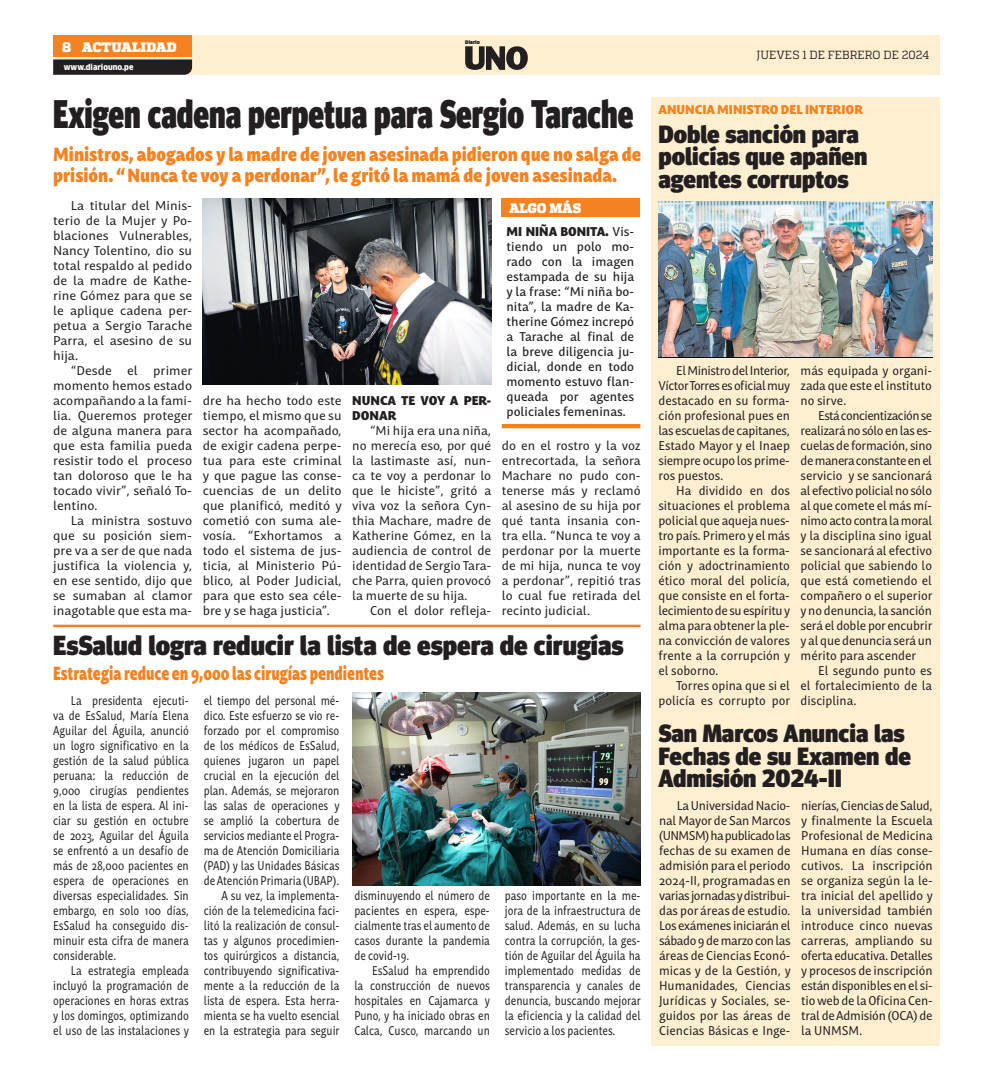
<style>
.page{position:relative;width:993px;height:1081px;background:#fff}
.page>*{position:absolute;margin:0;border:0;box-sizing:border-box;transform-origin:0 0}
.TITULAR{font:900 40px "Meta Head OT";color:#231f20;scale:.78 1}
.TITULAR-2{font:900 27.62px "Meta Head OT";color:#231f20}
.TITULAR_SECUNDARIO_GRID{font:900 25px/22.5px "Meta Head OT";color:#231f20}
.t1{font:900 18.75px/21.2px "Mastro Sans";color:#f58220;scale:.88 1}
.t2{font:900 18.75px "Mastro Sans";color:#f58220;scale:.74 1}
.SUMILLA{font:900 13.75px "Quadon";color:#fff}
.SUMILLA-2{font:900 13.75px "Quadon";color:#fff;scale:.96 1}
.TEXTO_NOTA{font:12.5px/15px "Mastro Sans";color:#231f20;text-align:justify;scale:.95 1}
.TEXTO_NOTA-2{font:12.5px/15px "Mastro Sans";color:#231f20;text-align:justify;scale:.82 1}
.No_Spacing{font:12.5px/15px "Mastro Sans";color:#231f20;text-align:justify}
.t3{font:500 12.5px/15px "Mastro Sans";color:#231f20;text-align:justify}
.VOLADA_SECUNDARIA{font:900 12.5px "Mastro Sans";color:#f58220}
.No_Spacing-2{font:900 12.5px/15px "Mastro Sans";color:#231f20}
.t4{font:11.75px "Quadon";color:#231f20;scale:.95 1}
.t5{font:900 7.88px "Clan Pro";color:#fff;scale:.95 1}
.t6{font:900 4.88px "Clan Pro";letter-spacing:-.01em;color:#231f20}
.s1{font-weight:900}
</style>
<div class="page">
<div style="left:53px;top:35px;width:886px;height:40px;background:#feefd1"></div>
<div style="left:53px;top:35px;width:139px;height:22px;background:#f58220"></div>
<svg style="left:53px;top:59px;width:139px;height:16px;background:#2d2928"></svg>
<svg style="left:465px;top:46px;width:62px;height:24px"></svg>
<div style="left:651px;top:97px;width:288px;height:948px;background:#feefd1"></div>
<hr style="left:501px;top:424px;width:139px;height:4px;background:#f58220">
<div style="left:501px;top:198px;width:139px;height:19px;background:#f58220"></div>
<img style="left:202px;top:198px;width:289px;height:186px">
<hr style="left:53px;top:625px;width:587px;height:2px;background:#f58220">
<img style="left:658px;top:201px;width:274px;height:157px">
<img style="left:352px;top:693px;width:288px;height:192px">
<p class="SUMILLA" style="left:62px;top:39px;width:11px">8</p>
<p class="SUMILLA" style="left:82px;top:39px;width:96px">ACTUALIDAD</p>
<p class="t5" style="left:64px;top:62px;width:75px">www.diariouno.pe</p>
<p class="t6" style="left:465px;top:40px;width:16px">Diario</p>
<p class="TITULAR" style="left:53px;top:91px;width:745px">Exigen cadena perpetua para Sergio Tarache</p>
<p class="t1" style="left:53px;top:142px;width:669px">Ministros, abogados y la madre de joven asesinada pidieron que no salga de prisión. “ Nunca te voy a perdonar”, le gritó la mamá de joven asesinada.</p>
<p class="No_Spacing" style="left:53px;top:197px;width:140px;text-indent:18px">La titular del Minis&shy;terio de la Mujer y Po&shy;blaciones Vulnerables, Nancy Tolentino, dio su total respaldo al pedido de la madre de Kathe&shy;rine Gómez para que se le aplique cadena per&shy;petua a Sergio Tarache Parra, el asesino de su hija.</p>
<p class="No_Spacing" style="left:53px;top:362px;width:141px;text-indent:18px">“Desde el primer momento hemos estado acompañando a la fami&shy;lia. Queremos proteger de alguna manera para que esta familia pueda resistir todo el proceso tan doloroso que le ha tocado vivir”, señaló To&shy;lentino.</p>
<p class="No_Spacing" style="left:53px;top:512px;width:141px;text-indent:18px">La ministra sostuvo que su posición siem&shy;pre va a ser de que nada justifica la violencia y, en ese sentido, dijo que se sumaban al clamor inagotable que esta ma-</p>
<p class="No_Spacing" style="left:203px;top:392px;width:140px">dre ha hecho todo este tiempo, el mismo que su sector ha acompañado, de exigir cadena perpe&shy;tua para este criminal y que pague las conse&shy;cuencias de un delito que planificó, meditó y cometió con suma ale&shy;vosía. “Exhortamos a todo el sistema de jus&shy;ticia, al Ministerio Pú&shy;blico, al Poder Judicial, para que esto sea céle&shy;bre y se haga justicia”.</p>
<p class="No_Spacing-2" style="left:352px;top:392px;width:140px">NUNCA TE VOY A PER-<br>DONAR</p>
<p class="No_Spacing" style="left:352px;top:422px;width:140px;text-indent:18px">“Mi hija era una niña, no merecía eso, por qué la lastimaste así, nun&shy;ca te voy a perdonar lo que le hiciste”, gritó a viva voz la señora Cyn&shy;thia Machare, madre de Katherine Gómez, en la audiencia de control de identidad de Sergio Tara&shy;che Parra, quien provocó la muerte de su hija.</p>
<p class="No_Spacing" style="left:370px;top:602px;width:123px">Con el dolor refleja-</p>
<p class="SUMILLA-2" style="left:509px;top:200px;width:77px">ALGO MÁS</p>
<p class="t3" style="left:506px;top:223px;width:129px"><span class="s1">MI NIÑA BONITA.</span> Vis&shy;tiendo un polo mo&shy;rado con la imagen estampada de su hija y la frase: “Mi niña bo&shy;nita”, la madre de Ka&shy;therine Gómez increpó a Tarache al final de la breve diligencia ju&shy;dicial, donde en todo momento estuvo flan&shy;queada por agentes policiales femeninas.</p>
<p class="No_Spacing" style="left:501px;top:437px;width:141px">do en el rostro y la voz entrecortada, la señora Machare no pudo con&shy;tenerse más y reclamó al asesino de su hija por qué tanta insania con&shy;tra ella. “Nunca te voy a perdonar por la muerte de mi hija, nunca te voy a perdonar”, repitió tras lo cual fue retirada del recinto judicial.</p>
<p class="TITULAR-2" style="left:53px;top:629px;width:571px">EsSalud logra reducir la lista de espera de cirugías</p>
<p class="t2" style="left:53px;top:657px;width:448px">Estrategia reduce en 9,000 las cirugías pendientes</p>
<p class="TEXTO_NOTA-2" style="left:53px;top:692px;width:167px;text-indent:18px">La presidenta ejecuti&shy;va de EsSalud, María Elena Aguilar del Águila, anunció un logro significativo en la gestión de la salud pública peruana: la reducción de 9,000 cirugías pendientes en la lista de espera. Al ini&shy;ciar su gestión en octubre de 2023, Aguilar del Águila se enfrentó a un desafío de más de 28,000 pacientes en espera de operaciones en diversas especialidades. Sin embargo, en solo 100 días, EsSalud ha conseguido dis&shy;minuir esta cifra de manera considerable.</p>
<p class="TEXTO_NOTA-2" style="left:53px;top:962px;width:167px;text-indent:18px">La estrategia empleada incluyó la programación de operaciones en horas extras y los domingos, optimizando el uso de las instalaciones y</p>
<p class="TEXTO_NOTA-2" style="left:204px;top:692px;width:167px">el tiempo del personal mé&shy;dico. Este esfuerzo se vio re&shy;forzado por el compromiso de los médicos de EsSalud, quienes jugaron un papel crucial en la ejecución del plan. Además, se mejoraron las salas de operaciones y se amplió la cobertura de servicios mediante el Progra&shy;ma de Atención Domiciliaria (PAD) y las Unidades Básicas de Atención Primaria (UBAP).</p>
<p class="TEXTO_NOTA-2" style="left:204px;top:887px;width:167px;text-indent:18px">A su vez, la implementa&shy;ción de la telemedicina faci&shy;litó la realización de consul&shy;tas y algunos procedimien&shy;tos quirúrgicos a distancia, contribuyendo significativa&shy;mente a la reducción de la lista de espera. Esta herra&shy;mienta se ha vuelto esencial en la estrategia para seguir</p>
<p class="TEXTO_NOTA-2" style="left:354px;top:887px;width:167px">disminuyendo el número de pacientes en espera, espe&shy;cialmente tras el aumento de casos durante la pandemia de covid-19.</p>
<p class="TEXTO_NOTA-2" style="left:354px;top:962px;width:167px;text-indent:18px">EsSalud ha emprendido la construcción de nuevos hospitales en Cajamarca y Puno, y ha iniciado obras en Calca, Cusco, marcando un</p>
<p class="TEXTO_NOTA-2" style="left:505px;top:887px;width:167px">paso importante en la me&shy;jora de la infraestructura de salud. Además, en su lucha contra la corrupción, la ges&shy;tión de Aguilar del Águila ha implementado medidas de transparencia y canales de denuncia, buscando mejorar la eficiencia y la calidad del servicio a los pacientes.</p>
<p class="t4" style="left:756px;top:48px;width:183px">JUEVES 1 DE FEBRERO DE 2024</p>
<p class="VOLADA_SECUNDARIA" style="left:658px;top:99px;width:206px">ANUNCIA MINISTRO DEL INTERIOR</p>
<p class="TITULAR_SECUNDARIO_GRID" style="left:658px;top:122px;width:210px">Doble sanción para policías que apañen agentes corruptos</p>
<p class="TEXTO_NOTA" style="left:658px;top:362px;width:140px;text-indent:18px">El Ministro del Interior, Víctor Torres es oficial muy destacado en su forma&shy;ción profesional pues en las escuelas de capitanes, Estado Mayor y el Inaep siempre ocupo los prime&shy;ros puestos.</p>
<p class="TEXTO_NOTA" style="left:658px;top:482px;width:140px;text-indent:18px">Ha dividido en dos situaciones el problema policial que aqueja nues&shy;tro país. Primero y el más importante es la forma&shy;ción y adoctrinamiento ético moral del policía, que consiste en el forta&shy;lecimiento de su espíritu y alma para obtener la ple&shy;na convicción de valores frente a la corrupción y el soborno.</p>
<p class="TEXTO_NOTA" style="left:658px;top:677px;width:140px;text-align:right">Torres opina que si el policía es corrupto por</p>
<p class="TEXTO_NOTA" style="left:800px;top:362px;width:140px">más equipada y organi&shy;zada que este el instituto no sirve.</p>
<p class="TEXTO_NOTA" style="left:800px;top:407px;width:140px;text-indent:18px">Está concientización se realizará no sólo en las es&shy;cuelas de formación, sino de manera constante en el servicio y se sancionará al efectivo policial no sólo al que comete el más mí&shy;nimo acto contra la moral y la disciplina sino igual se sancionará al efectivo policial que sabiendo lo que está cometiendo el compañero o el superior y no denuncia, la sanción será el doble por encubrir y al que denuncia será un mérito para ascender</p>
<p class="TEXTO_NOTA" style="left:800px;top:662px;width:140px;text-indent:18px">El segundo punto es el fortalecimiento de la disciplina.</p>
<p class="TITULAR_SECUNDARIO_GRID" style="left:658px;top:721px;width:254px">San Marcos Anuncia las<br>Fechas de su Examen de<br>Admisión 2024-II</p>
<p class="TEXTO_NOTA" style="left:659px;top:797px;width:140px;text-indent:18px">La Universidad Nacio&shy;nal Mayor de San Marcos (UNMSM) ha publicado las fechas de su examen de admisión para el periodo 2024-II, programadas en varias jornadas y distribui&shy;das por áreas de estudio.<br>Los exámenes iniciarán el sábado 9 de marzo con las áreas de Ciencias Econó&shy;micas y de la Gestión, y Humanidades, Ciencias Jurídicas y Sociales, se&shy;guidos por las áreas de Ciencias Básicas e Inge-</p>
<p class="TEXTO_NOTA" style="left:801px;top:797px;width:140px">nierías, Ciencias de Salud, y finalmente la Escuela Profesional de Medicina Humana en días conse&shy;cutivos. La inscripción se organiza según la le&shy;tra inicial del apellido y la universidad también introduce cinco nuevas carreras, ampliando su oferta educativa. Detalles y procesos de inscripción están disponibles en el si&shy;tio web de la Oficina Cen&shy;tral de Admisión (OCA) de la UNMSM.</p>
</div>
